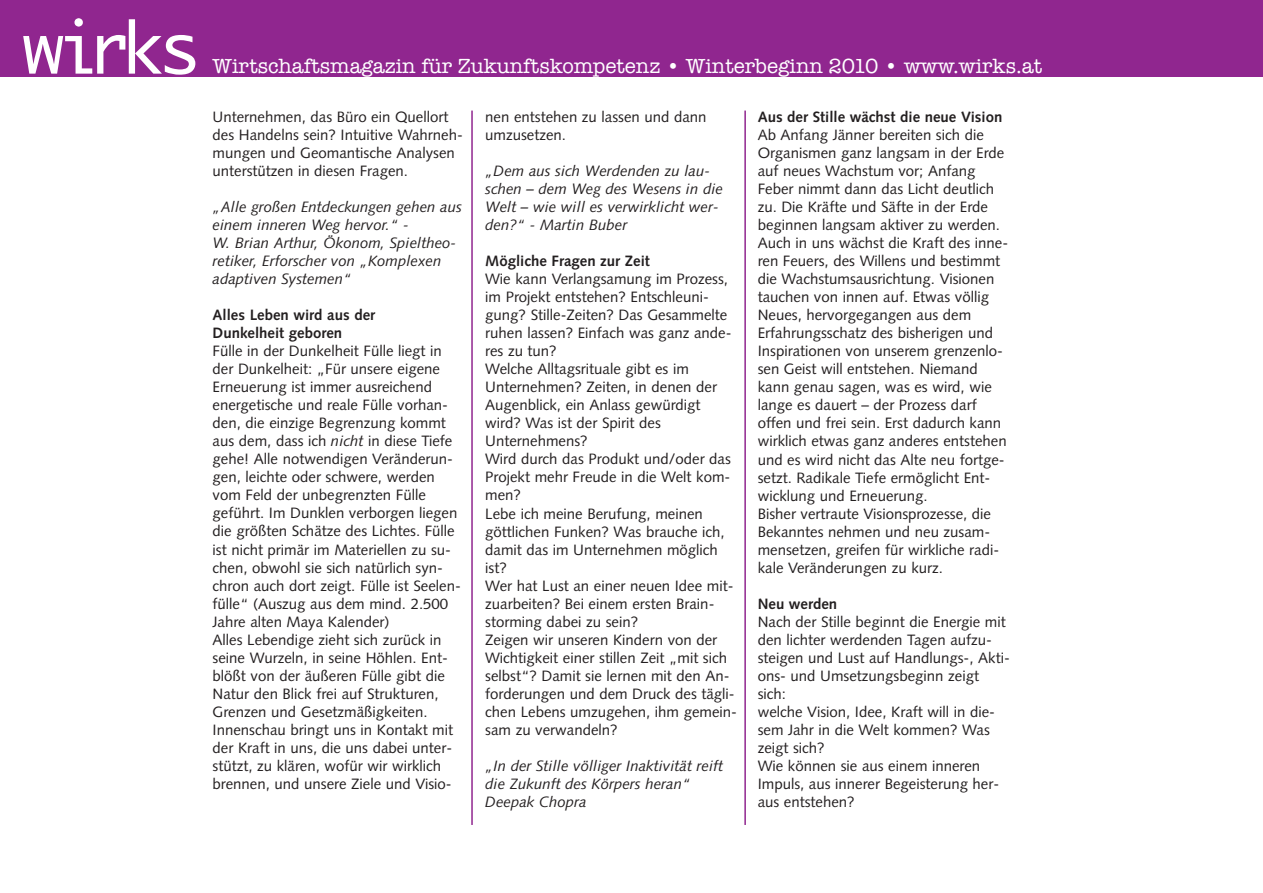
<style>
.page{position:relative;width:1263px;height:893px;background:#fff}
.page>*{position:absolute;margin:0;border:0;box-sizing:border-box;transform-origin:0 0}
.t1{font:69px "Ayuthaya";letter-spacing:-.09em;color:#fff}
.t2{font:21px "American Typewriter";color:#fff}
.t3{font:15px/18px "Syntax";color:#231f20}
.t4{font:italic 15px/18px "Syntax";color:#231f20}
.t5{font:700 15px/18px "Syntax";color:#231f20}
.s1{font-style:italic}
</style>
<div class="page">
<div style="left:0;top:0;width:1263px;height:77px;background:#90268f"></div>
<hr style="left:471px;top:111px;width:2px;height:714px;background:#90268f">
<hr style="left:744px;top:111px;width:2px;height:714px;background:#90268f">
<h1 class="t1" style="left:22px;top:9px;width:180px">wirks</h1>
<h2 class="t2" style="left:213px;top:54px;width:831px">Wirtschaftsmagazin für Zukunftskompetenz • Winterbeginn 2010 • www.wirks.at</h2>
<p class="t3" style="left:213px;top:109px;width:252px">Unternehmen, das Büro ein Quellort des Handelns sein? Intuitive Wahrneh&shy;mungen und Geomantische Analysen unterstützen in diesen Fragen.</p>
<p class="t4" style="left:213px;top:199px;width:251px">„Alle großen Entdeckungen gehen aus einem inneren Weg hervor.“ -<br>W. Brian Arthur, Ökonom, Spieltheo&shy;retiker, Erforscher von „Komplexen adaptiven Systemen“</p>
<p class="t5" style="left:213px;top:307px;width:164px">Alles Leben wird aus der<br>Dunkelheit geboren</p>
<p class="t3" style="left:213px;top:343px;width:250px">Fülle in der Dunkelheit Fülle liegt in der Dunkelheit: „Für unsere eigene Erneuerung ist immer ausreichend energetische und reale Fülle vorhan&shy;den, die einzige Begrenzung kommt aus dem, dass ich <span class="s1">nicht</span> in diese Tiefe gehe! Alle notwendigen Veränderun&shy;gen, leichte oder schwere, werden vom Feld der unbegrenzten Fülle geführt. Im Dunklen verborgen liegen die größten Schätze des Lichtes. Fülle ist nicht primär im Materiellen zu su&shy;chen, obwohl sie sich natürlich syn&shy;chron auch dort zeigt. Fülle ist Seelen&shy;fülle“ (Auszug aus dem mind. 2.500<br>Jahre alten Maya Kalender)<br>Alles Lebendige zieht sich zurück in seine Wurzeln, in seine Höhlen. Ent&shy;blößt von der äußeren Fülle gibt die Natur den Blick frei auf Strukturen, Grenzen und Gesetzmäßigkeiten.<br>Innenschau bringt uns in Kontakt mit der Kraft in uns, die uns dabei unter&shy;stützt, zu klären, wofür wir wirklich brennen, und unsere Ziele und Visio-</p>
<p class="t5" style="left:758px;top:109px;width:246px">Aus der Stille wächst die neue Vision</p>
<p class="t3" style="left:758px;top:127px;width:252px">Ab Anfang Jänner bereiten sich die Organismen ganz langsam in der Erde auf neues Wachstum vor; Anfang Feber nimmt dann das Licht deutlich zu. Die Kräfte und Säfte in der Erde beginnen langsam aktiver zu werden.<br>Auch in uns wächst die Kraft des inne&shy;ren Feuers, des Willens und bestimmt die Wachstumsausrichtung. Visionen tauchen von innen auf. Etwas völlig Neues, hervorgegangen aus dem Erfahrungsschatz des bisherigen und Inspirationen von unserem grenzenlo&shy;sen Geist will entstehen. Niemand kann genau sagen, was es wird, wie lange es dauert – der Prozess darf offen und frei sein. Erst dadurch kann wirklich etwas ganz anderes entstehen und es wird nicht das Alte neu fortge&shy;setzt. Radikale Tiefe ermöglicht Ent&shy;wicklung und Erneuerung.<br>Bisher vertraute Visionsprozesse, die Bekanntes nehmen und neu zusam&shy;mensetzen, greifen für wirkliche radi&shy;kale Veränderungen zu kurz.</p>
<p class="t5" style="left:758px;top:596px;width:81px">Neu werden</p>
<p class="t3" style="left:758px;top:614px;width:254px">Nach der Stille beginnt die Energie mit den lichter werdenden Tagen aufzu&shy;steigen und Lust auf Handlungs-, Akti&shy;ons- und Umsetzungsbeginn zeigt sich:<br>welche Vision, Idee, Kraft will in die&shy;sem Jahr in die Welt kommen? Was zeigt sich?<br>Wie können sie aus einem inneren<br>Impuls, aus innerer Begeisterung her&shy;aus entstehen?</p>
<p class="t3" style="left:485px;top:109px;width:223px">nen entstehen zu lassen und dann umzusetzen.</p>
<p class="t4" style="left:485px;top:163px;width:239px">„Dem aus sich Werdenden zu lau&shy;schen – dem Weg des Wesens in die<br>Welt – wie will es verwirklicht wer&shy;den?“ - Martin Buber</p>
<p class="t5" style="left:485px;top:253px;width:166px">Mögliche Fragen zur Zeit</p>
<p class="t3" style="left:485px;top:271px;width:253px">Wie kann Verlangsamung im Prozess, im Projekt entstehen? Entschleuni&shy;gung? Stille-Zeiten? Das Gesammelte ruhen lassen? Einfach was ganz ande&shy;res zu tun?<br>Welche Alltagsrituale gibt es im<br>Unternehmen? Zeiten, in denen der<br>Augenblick, ein Anlass gewürdigt wird? Was ist der Spirit des<br>Unternehmens?<br>Wird durch das Produkt und/oder das<br>Projekt mehr Freude in die Welt kom&shy;men?<br>Lebe ich meine Berufung, meinen göttlichen Funken? Was brauche ich, damit das im Unternehmen möglich ist?<br>Wer hat Lust an einer neuen Idee mit&shy;zuarbeiten? Bei einem ersten Brain&shy;storming dabei zu sein?<br>Zeigen wir unseren Kindern von der<br>Wichtigkeit einer stillen Zeit „mit sich selbst“? Damit sie lernen mit den An&shy;forderungen und dem Druck des tägli&shy;chen Lebens umzugehen, ihm gemein&shy;sam zu verwandeln?</p>
<p class="t4" style="left:485px;top:758px;width:239px">„In der Stille völliger Inaktivität reift die Zukunft des Körpers heran“<br>Deepak Chopra</p>
</div>
